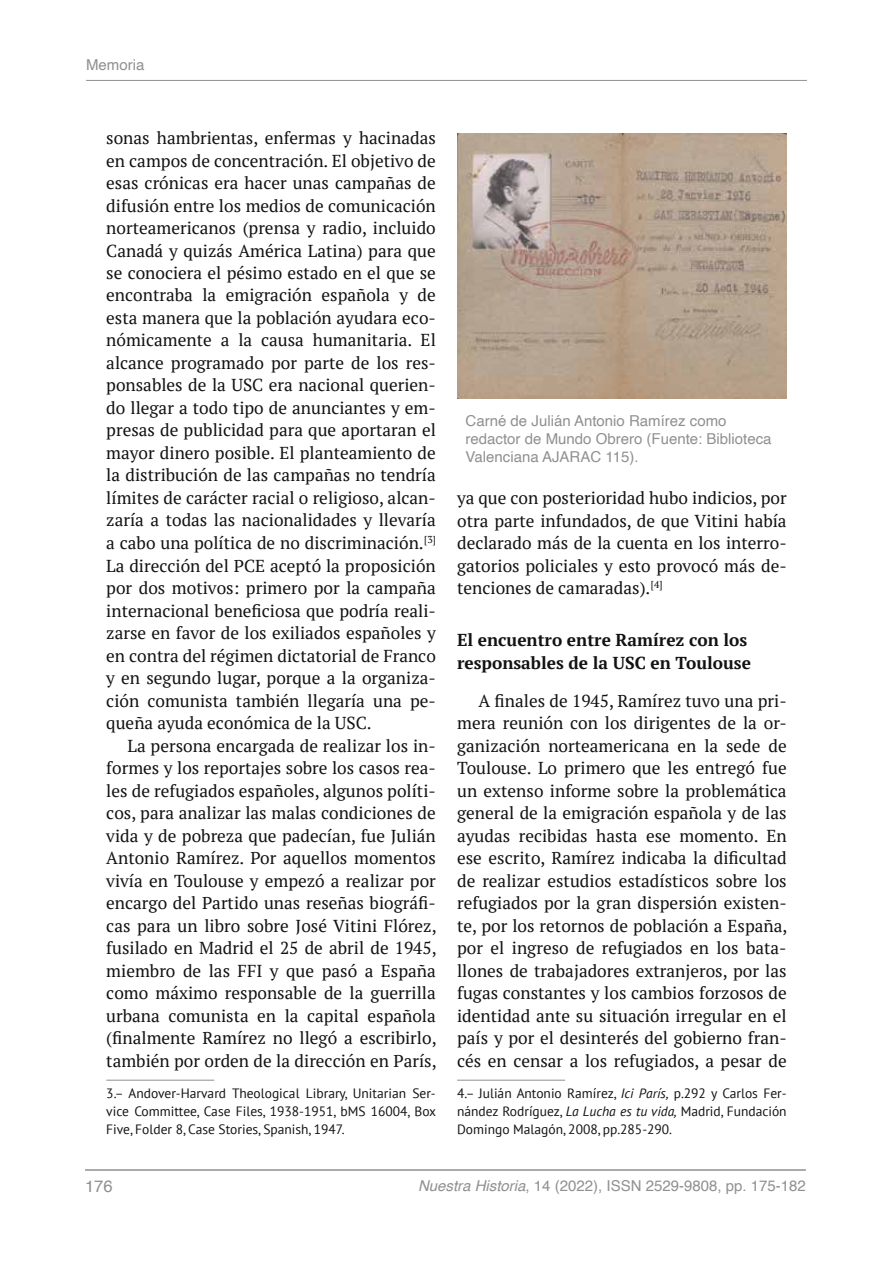
<style>
.page{position:relative;width:893px;height:1263px;background:#fff}
.page>*{position:absolute;margin:0;border:0;box-sizing:border-box;transform-origin:0 0}
.t1{font:17.25px/22.5px "PT Serif";color:#121212;text-align:justify}
.t2{font:700 17.25px/22.5px "PT Serif";color:#121212}
.t3{font:16.5px "Helvetica";color:#909090}
.t4{font:15px/18px "Helvetica";color:#909090}
.t5{font:13.5px/18px "PT Sans";color:#121212;text-align:justify}
.s1{font-style:italic}
</style>
<div class="page">
<hr style="left:86px;top:80px;width:721px;height:1px;background:#909090">
<hr style="left:85px;top:1170px;width:721px;height:1px;background:#909090">
<hr style="left:457px;top:1080px;width:108px;height:1px;background:#909090">
<hr style="left:106px;top:1080px;width:108px;height:1px;background:#909090">
<img style="left:457px;top:134px;width:330px;height:265px">
<p class="t4" style="left:86px;top:56px;width:60px">Memoria</p>
<p class="t1" style="left:106px;top:126px;width:331px">sonas hambrientas, enfermas y hacinadas en campos de concentración. El objetivo de esas crónicas era hacer unas campañas de difusión entre los medios de comunicación norteamericanos (prensa y radio, incluido Canadá y quizás América Latina) para que se conociera el pésimo estado en el que se encontraba la emigración española y de esta manera que la población ayudara eco&shy;nómicamente a la causa humanitaria. El alcance programado por parte de los res&shy;ponsables de la USC era nacional querien&shy;do llegar a todo tipo de anunciantes y em&shy;presas de publicidad para que aportaran el mayor dinero posible. El planteamiento de la distribución de las campañas no tendría límites de carácter racial o religioso, alcan&shy;zaría a todas las nacionalidades y llevaría a cabo una política de no discriminación.<sup>[3] </sup>La dirección del PCE aceptó la proposición por dos motivos: primero por la campaña internacional beneficiosa que podría reali&shy;zarse en favor de los exiliados españoles y en contra del régimen dictatorial de Franco y en segundo lugar, porque a la organiza&shy;ción comunista también llegaría una pe&shy;queña ayuda económica de la USC.</p>
<p class="t1" style="left:106px;top:734px;width:332px;text-indent:21px">La persona encargada de realizar los in&shy;formes y los reportajes sobre los casos rea&shy;les de refugiados españoles, algunos políti&shy;cos, para analizar las malas condiciones de vida y de pobreza que padecían, fue Julián Antonio Ramírez. Por aquellos momentos vivía en Toulouse y empezó a realizar por encargo del Partido unas reseñas biográfi&shy;cas para un libro sobre José Vitini Flórez, fusilado en Madrid el 25 de abril de 1945, miembro de las FFI y que pasó a España como máximo responsable de la guerrilla urbana comunista en la capital española (finalmente Ramírez no llegó a escribirlo, también por orden de la dirección en París,</p>
<p class="t5" style="left:106px;top:1084px;width:331px">3.– Andover-Harvard Theological Library, Unitarian Ser&shy;vice Committee, Case Files, 1938-1951, bMS 16004, Box Five, Folder 8, Case Stories, Spanish, 1947.</p>
<p class="t4" style="left:466px;top:412px;width:307px">Carné de Julián Antonio Ramírez como redactor de Mundo Obrero (Fuente: Biblioteca<br>Valenciana AJARAC 115).</p>
<p class="t1" style="left:457px;top:486px;width:331px">ya que con posterioridad hubo indicios, por otra parte infundados, de que Vitini había declarado más de la cuenta en los interro&shy;gatorios policiales y esto provocó más de&shy;tenciones de camaradas).<sup>[4]</sup></p>
<p class="t2" style="left:457px;top:629px;width:295px">El encuentro entre Ramírez con los responsables de la USC en Toulouse</p>
<p class="t1" style="left:457px;top:689px;width:332px;text-indent:21px">A finales de 1945, Ramírez tuvo una pri&shy;mera reunión con los dirigentes de la or&shy;ganización norteamericana en la sede de Toulouse. Lo primero que les entregó fue un extenso informe sobre la problemática general de la emigración española y de las ayudas recibidas hasta ese momento. En ese escrito, Ramírez indicaba la dificultad de realizar estudios estadísticos sobre los refugiados por la gran dispersión existen&shy;te, por los retornos de población a España, por el ingreso de refugiados en los bata&shy;llones de trabajadores extranjeros, por las fugas constantes y los cambios forzosos de identidad ante su situación irregular en el país y por el desinterés del gobierno fran&shy;cés en censar a los refugiados, a pesar de</p>
<p class="t5" style="left:457px;top:1084px;width:331px">4.– Julián Antonio Ramírez, <span class="s1">Ici París,</span> p.292 y Carlos Fer&shy;nández Rodríguez, <span class="s1">La Lucha es tu vida,</span> Madrid, Fundación Domingo Malagón, 2008, pp.285-290.</p>
<p class="t3" style="left:85px;top:1174px;width:29px">176</p>
<p class="t4" style="left:418px;top:1177px;width:389px"><span class="s1">Nuestra Historia</span>, 14 (2022), ISSN 2529-9808, pp. 175-182</p>
</div>
